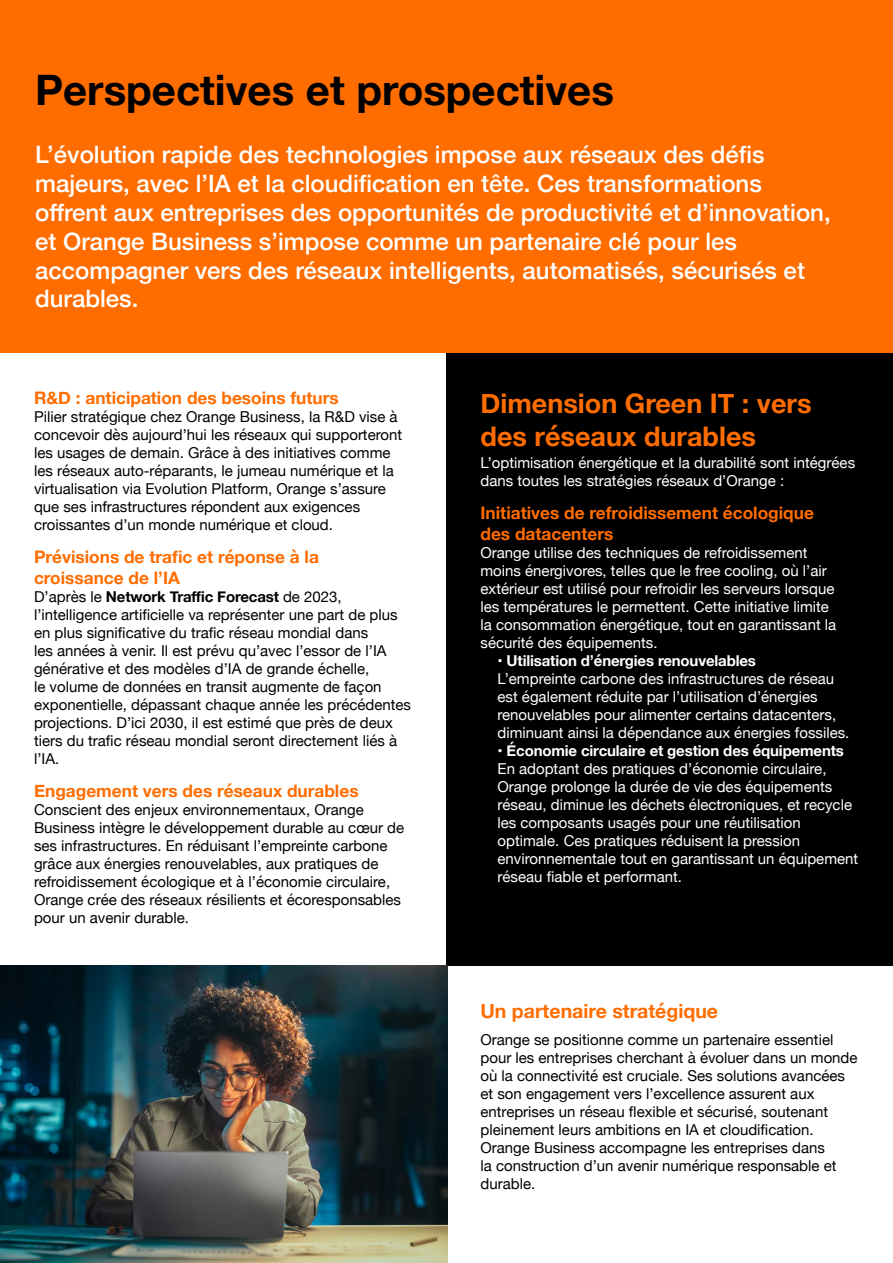
<style>
.page{position:relative;width:893px;height:1263px;background:#fff}
.page>*{position:absolute;margin:0;border:0;box-sizing:border-box;transform-origin:0 0}
.t1{font:700 42px "Helvetica Neue";color:#000}
.t2{font:700 27px/32.4px "Helvetica Neue";color:#ff6d00}
.t3{font:500 24px/28.8px "Helvetica Neue";color:#fff}
.t4{font:700 19.5px "Helvetica Neue";color:#ff6d00}
.t5{font:700 17.25px/20.7px "Helvetica Neue";color:#ff6d00}
.t6{font:15px/18px "Helvetica Neue";color:#000}
.t7{font:15px/18px "Helvetica Neue";color:#fff}
.t8{font:700 15px "Helvetica Neue";letter-spacing:-.01em;color:#fff}
.s1{font-weight:700}
</style>
<div class="page">
<div style="left:0;top:0;width:893px;height:353px;background:#ff6d00"></div>
<div style="left:446px;top:353px;width:447px;height:612px;background:#000"></div>
<img style="left:0;top:965px;width:447px;height:298px">
<h1 class="t1" style="left:35px;top:57px;width:580px">Perspectives et prospectives</h1>
<p class="t3" style="left:35px;top:138px;width:797px">L’évolution rapide des technologies impose aux réseaux des défis majeurs, avec l’IA et la cloudification en tête. Ces transformations offrent aux entreprises des opportunités de productivité et d’innovation, et Orange Business s’impose comme un partenaire clé pour les accompagner vers des réseaux intelligents, automatisés, sécurisés et durables.</p>
<p class="t5" style="left:34px;top:388px;width:306px">R&amp;D : anticipation des besoins futurs</p>
<p class="t6" style="left:34px;top:408px;width:370px">Pilier stratégique chez Orange Business, la R&amp;D vise à concevoir dès aujourd’hui les réseaux qui supporteront les usages de demain. Grâce à des initiatives comme les réseaux auto-réparants, le jumeau numérique et la virtualisation via Evolution Platform, Orange s’assure que ses infrastructures répondent aux exigences croissantes d’un monde numérique et cloud.</p>
<p class="t5" style="left:34px;top:547px;width:286px">Prévisions de trafic et réponse à la croissance de l’IA</p>
<p class="t6" style="left:34px;top:588px;width:379px">D’après le <span class="s1">Network Traffic Forecast</span> de 2023, l’intelligence artificielle va représenter une part de plus en plus significative du trafic réseau mondial dans<br>les années à venir. Il est prévu qu’avec l’essor de l’IA générative et des modèles d’IA de grande échelle,<br>le volume de données en transit augmente de façon exponentielle, dépassant chaque année les précédentes projections. D’ici 2030, il est estimé que près de deux tiers du trafic réseau mondial seront directement liés à l’IA.</p>
<p class="t5" style="left:34px;top:781px;width:326px">Engagement vers des réseaux durables</p>
<p class="t6" style="left:34px;top:802px;width:372px">Conscient des enjeux environnementaux, Orange Business intègre le développement durable au cœur de ses infrastructures. En réduisant l’empreinte carbone grâce aux énergies renouvelables, aux pratiques de refroidissement écologique et à l’économie circulaire, Orange crée des réseaux résilients et écoresponsables pour un avenir durable.</p>
<h2 class="t2" style="left:480px;top:388px;width:332px">Dimension Green IT : vers des réseaux durables</h2>
<p class="t7" style="left:480px;top:454px;width:376px">L’optimisation énergétique et la durabilité sont intégrées dans toutes les stratégies réseaux d’Orange :</p>
<p class="t5" style="left:480px;top:503px;width:335px">Initiatives de refroidissement écologique des datacenters</p>
<p class="t7" style="left:480px;top:545px;width:357px">Orange utilise des techniques de refroidissement moins énergivores, telles que le free cooling, où l’air extérieur est utilisé pour refroidir les serveurs lorsque les températures le permettent. Cette initiative limite la consommation énergétique, tout en garantissant la sécurité des équipements.</p>
<p class="t8" style="left:497px;top:649px;width:260px">• Utilisation d’énergies renouvelables</p>
<p class="t7" style="left:497px;top:671px;width:353px">L’empreinte carbone des infrastructures de réseau est également réduite par l’utilisation d’énergies renouvelables pour alimenter certains datacenters, diminuant ainsi la dépendance aux énergies fossiles.</p>
<p class="t8" style="left:497px;top:739px;width:348px">• Économie circulaire et gestion des équipements</p>
<p class="t7" style="left:497px;top:761px;width:362px">En adoptant des pratiques d’économie circulaire, Orange prolonge la durée de vie des équipements réseau, diminue les déchets électroniques, et recycle les composants usagés pour une réutilisation optimale. Ces pratiques réduisent la pression environnementale tout en garantissant un équipement réseau fiable et performant.</p>
<h3 class="t4" style="left:480px;top:996px;width:239px">Un partenaire stratégique</h3>
<p class="t6" style="left:480px;top:1031px;width:379px">Orange se positionne comme un partenaire essentiel pour les entreprises cherchant à évoluer dans un monde où la connectivité est cruciale. Ses solutions avancées et son engagement vers l’excellence assurent aux entreprises un réseau flexible et sécurisé, soutenant pleinement leurs ambitions en IA et cloudification.<br>Orange Business accompagne les entreprises dans<br>la construction d’un avenir numérique responsable et durable.</p>
</div>
